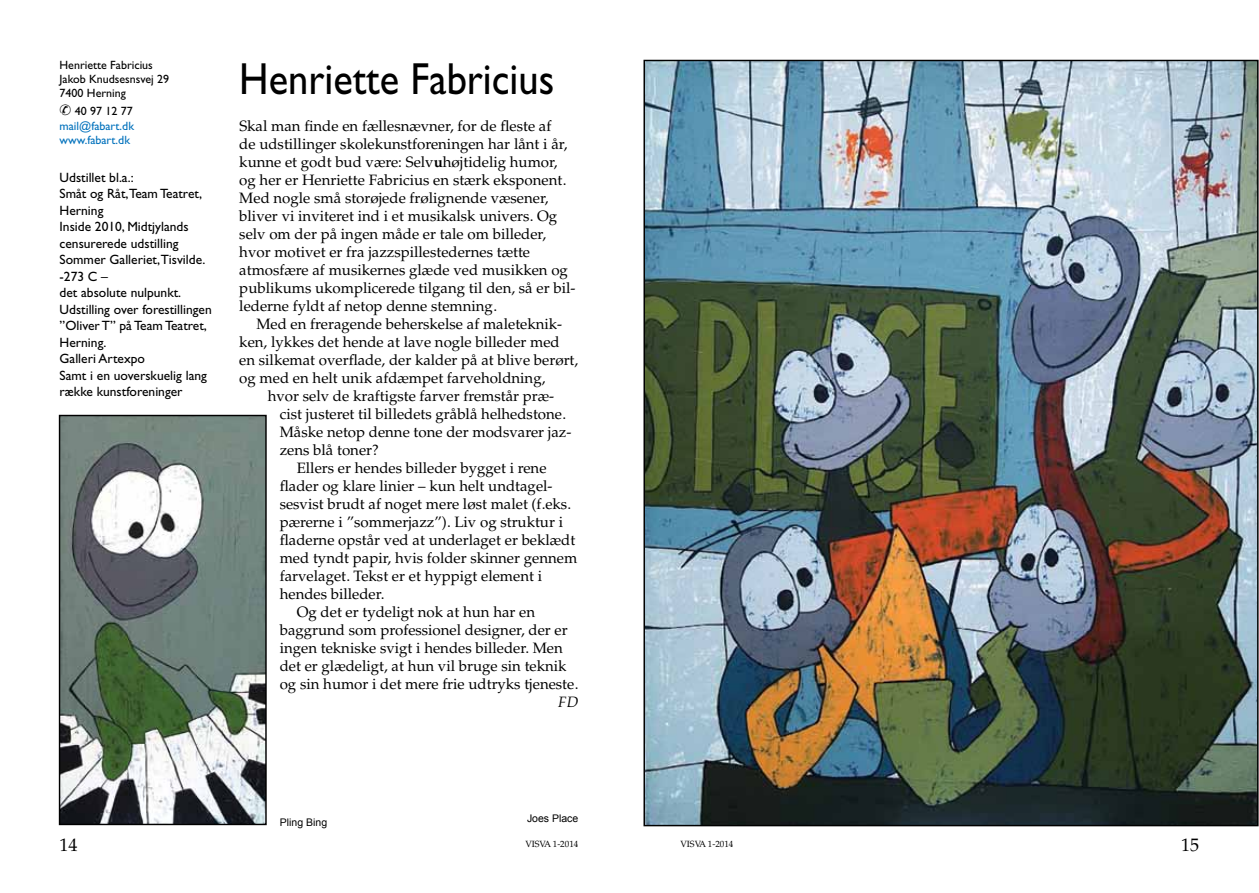
<style>
.page{position:relative;width:1259px;height:893px;background:#fff}
.page>*{position:absolute;margin:0;border:0;box-sizing:border-box;transform-origin:0 0}
.t1{font:45px "Gill Sans";color:#000;scale:.9 1}
.t2{font:18px "Palm Springs";color:#000}
.t3{font:15px/18px "Palm Springs";color:#000}
.t4{font:italic 15px "Palm Springs";color:#000}
.t5{font:13.5px/16.5px "Gill Sans";color:#000}
.t6{font:12px/14.4px "Gill Sans";color:#000}
.t7{font:12px/14.4px "Gill Sans";color:#0071bc}
.t8{font:10.5px "Arial";color:#000}
.t9{font:9px "Palm Springs";color:#000}
.s1{font-weight:700}
</style>
<div class="page">
<img style="left:646px;top:63px;width:609px;height:760px">
<img style="left:61px;top:417px;width:204px;height:406px">
<div style="left:59px;top:415px;width:208px;height:410px;border:1px solid #000"></div>
<p class="t6" style="left:60px;top:57px;width:111px">Henriette Fabricius<br>Jakob Knudsesnsvej 29<br>7400 Herning</p>
<p class="t6" style="left:75px;top:104px;width:60px">40 97 12 77</p>
<p class="t7" style="left:60px;top:119px;width:76px">mail@fabart.dk www.fabart.dk</p>
<p class="t5" style="left:60px;top:169px;width:154px">Udstillet bl.a.:<br>Småt og Råt,Team Teatret,<br>Herning<br>Inside 2010, Midtjylands censurerede udstilling<br>Sommer Galleriet,Tisvilde. -273 C –<br>det absolute nulpunkt.<br>Udstilling over forestillingen ”Oliver T” på Team Teatret,<br>Herning.<br>Galleri Artexpo<br>Samt i en uoverskuelig lang række kunstforeninger</p>
<h1 class="t1" style="left:239px;top:53px;width:352px">Henriette Fabricius</h1>
<p class="t3" style="left:239px;top:117px;width:338px">Skal man finde en fællesnævner, for de fleste af<br>de udstillinger skolekunstforeningen har lånt i år, kunne et godt bud være: Selv<span class="s1">u</span>højtidelig humor, og her er Henriette Fabricius en stærk eksponent.<br>Med nogle små storøjede frølignende væsener, bliver vi inviteret ind i et musikalsk univers. Og selv om der på ingen måde er tale om billeder, hvor motivet er fra jazzspillestedernes tætte atmosfære af musikernes glæde ved musikken og publikums ukomplicerede tilgang til den, så er bil&shy;lederne fyldt af netop denne stemning.</p>
<p class="t3" style="left:256px;top:315px;width:307px">Med en freragende beherskelse af maleteknik-</p>
<p class="t3" style="left:239px;top:333px;width:322px">ken, lykkes det hende at lave nogle billeder med</p>
<p class="t3" style="left:239px;top:351px;width:340px">en silkemat overflade, der kalder på at blive berørt,</p>
<p class="t3" style="left:239px;top:369px;width:308px">og med en helt unik afdæmpet farveholdning,</p>
<p class="t3" style="left:268px;top:387px;width:288px">hvor selv de kraftigste farver fremstår præ-</p>
<p class="t3" style="left:280px;top:405px;width:287px">cist justeret til billedets gråblå helhedstone.</p>
<p class="t3" style="left:280px;top:423px;width:293px">Måske netop denne tone der modsvarer jaz-</p>
<p class="t3" style="left:280px;top:441px;width:101px">zens blå toner?</p>
<p class="t3" style="left:297px;top:459px;width:251px">Ellers er hendes billeder bygget i rene</p>
<p class="t3" style="left:280px;top:477px;width:274px">flader og klare linier – kun helt undtagel-</p>
<p class="t3" style="left:280px;top:495px;width:293px">sesvist brudt af noget mere løst malet (f.eks.</p>
<p class="t3" style="left:280px;top:513px;width:285px">pærerne i ”sommerjazz”). Liv og struktur i</p>
<p class="t3" style="left:280px;top:531px;width:297px">fladerne opstår ved at underlaget er beklædt</p>
<p class="t3" style="left:280px;top:549px;width:299px">med tyndt papir, hvis folder skinner gennem</p>
<p class="t3" style="left:280px;top:567px;width:264px">farvelaget. Tekst er et hyppigt element i</p>
<p class="t3" style="left:280px;top:585px;width:106px">hendes billeder.</p>
<p class="t3" style="left:297px;top:603px;width:240px">Og det er tydeligt nok at hun har en</p>
<p class="t3" style="left:280px;top:621px;width:289px">baggrund som professionel designer, der er</p>
<p class="t3" style="left:280px;top:639px;width:285px">ingen tekniske svigt i hendes billeder. Men</p>
<p class="t3" style="left:280px;top:657px;width:288px">det er glædeligt, at hun vil bruge sin teknik</p>
<p class="t3" style="left:280px;top:675px;width:300px">og sin humor i det mere frie udtryks tjeneste.</p>
<p class="t4" style="left:558px;top:693px;width:22px">FD</p>
<p class="t8" style="left:280px;top:815px;width:49px">Pling Bing</p>
<p class="t8" style="left:527px;top:812px;width:53px">Joes Place</p>
<p class="t2" style="left:60px;top:834px;width:19px">14</p>
<p class="t9" style="left:525px;top:839px;width:54px">VISVA 1-2014</p>
<p class="t9" style="left:680px;top:839px;width:54px">VISVA 1-2014</p>
<p class="t2" style="left:1181px;top:834px;width:19px">15</p>
</div>
